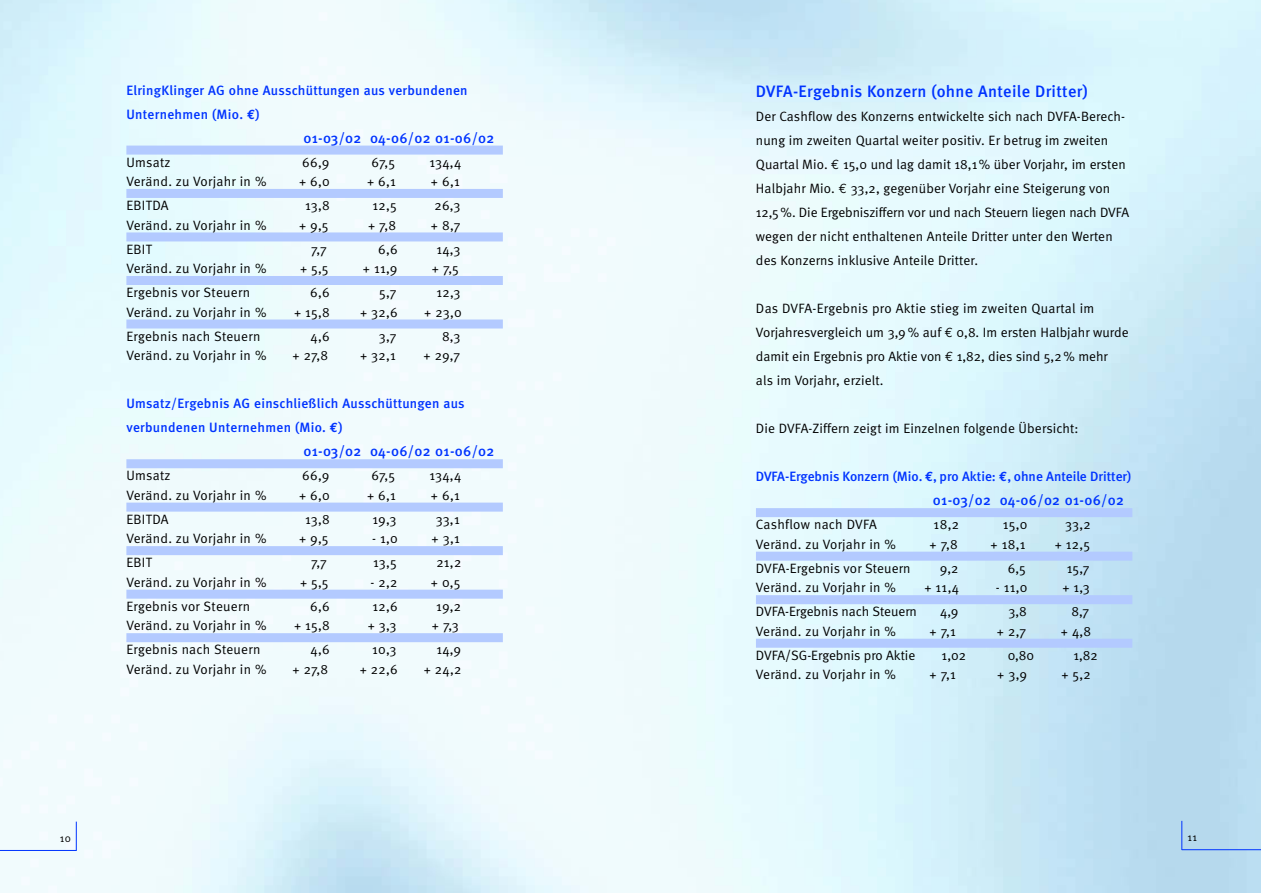
<style>
.page{position:relative;width:1262px;height:893px;background:#fff}
.page>*{position:absolute;margin:0;border:0;box-sizing:border-box;transform-origin:0 0}
.t1{font:500 16.5px "Meta";letter-spacing:.02em;color:#03f}
.t2{font:500 14.25px "Meta";letter-spacing:.01em;color:#03f}
.t3{font:13.5px/24px "Meta Normal";letter-spacing:.01em;color:#000}
.t4{font:500 13.5px/24px "Meta";letter-spacing:.015em;color:#03f}
.t5{font:10.8px "Meta Normal";color:#000}
.s1{font-family:"Euro Mono";font-weight:700}
.s2{font-family:"Euro Mono"}
</style>
<div class="page">
<div style="left:756px;top:508px;width:376px;height:9px;background:#b3caff"></div>
<div style="left:756px;top:551px;width:376px;height:9px;background:#b3caff"></div>
<div style="left:756px;top:595px;width:376px;height:9px;background:#b3caff"></div>
<div style="left:756px;top:638px;width:376px;height:9px;background:#b3caff"></div>
<hr style="left:1181px;top:849px;width:79px;height:1px;background:#03f">
<svg style="left:1181px;top:820px;width:1px;height:29px"></svg>
<div style="left:126px;top:146px;width:377px;height:8px;background:#b3caff"></div>
<div style="left:126px;top:189px;width:377px;height:9px;background:#b3caff"></div>
<div style="left:126px;top:232px;width:377px;height:9px;background:#b3caff"></div>
<div style="left:126px;top:276px;width:377px;height:9px;background:#b3caff"></div>
<div style="left:126px;top:319px;width:377px;height:9px;background:#b3caff"></div>
<div style="left:126px;top:459px;width:377px;height:9px;background:#b3caff"></div>
<div style="left:126px;top:502px;width:377px;height:9px;background:#b3caff"></div>
<div style="left:126px;top:546px;width:377px;height:9px;background:#b3caff"></div>
<div style="left:126px;top:589px;width:377px;height:9px;background:#b3caff"></div>
<div style="left:126px;top:633px;width:377px;height:9px;background:#b3caff"></div>
<hr style="left:1px;top:850px;width:76px;height:1px;background:#03f">
<svg style="left:76px;top:821px;width:1px;height:29px"></svg>
<p class="t4" style="left:126px;top:79px;width:343px">ElringKlinger AG ohne Ausschüttungen aus verbundenen<br>Unternehmen (Mio. <span class="s1">€</span>)</p>
<p class="t2" style="left:303px;top:132px;width:192px">01-03/02 04-06/02 01-06/02</p>
<p class="t3" style="left:126px;top:151px;width:46px">Umsatz</p>
<p class="t3" style="left:302px;top:151px;width:29px">66,9</p>
<p class="t3" style="left:371px;top:151px;width:25px">67,5</p>
<p class="t3" style="left:429px;top:151px;width:33px">134,4</p>
<p class="t3" style="left:126px;top:170px;width:142px">Veränd. zu Vorjahr in %</p>
<p class="t3" style="left:299px;top:170px;width:32px">+ 6,0</p>
<p class="t3" style="left:367px;top:170px;width:30px">+ 6,1</p>
<p class="t3" style="left:431px;top:170px;width:30px">+ 6,1</p>
<p class="t3" style="left:126px;top:194px;width:44px">EBITDA</p>
<p class="t3" style="left:305px;top:194px;width:26px">13,8</p>
<p class="t3" style="left:372px;top:194px;width:26px">12,5</p>
<p class="t3" style="left:434px;top:194px;width:27px">26,3</p>
<p class="t3" style="left:126px;top:214px;width:142px">Veränd. zu Vorjahr in %</p>
<p class="t3" style="left:299px;top:214px;width:31px">+ 9,5</p>
<p class="t3" style="left:368px;top:214px;width:30px">+ 7,8</p>
<p class="t3" style="left:431px;top:214px;width:31px">+ 8,7</p>
<p class="t3" style="left:126px;top:238px;width:27px">EBIT</p>
<p class="t3" style="left:311px;top:238px;width:17px">7,7</p>
<p class="t3" style="left:378px;top:238px;width:21px">6,6</p>
<p class="t3" style="left:436px;top:238px;width:25px">14,3</p>
<p class="t3" style="left:126px;top:257px;width:142px">Veränd. zu Vorjahr in %</p>
<p class="t3" style="left:300px;top:257px;width:30px">+ 5,5</p>
<p class="t3" style="left:363px;top:257px;width:36px">+ 11,9</p>
<p class="t3" style="left:432px;top:257px;width:28px">+ 7,5</p>
<p class="t3" style="left:126px;top:281px;width:125px">Ergebnis vor Steuern</p>
<p class="t3" style="left:310px;top:281px;width:21px">6,6</p>
<p class="t3" style="left:379px;top:281px;width:19px">5,7</p>
<p class="t3" style="left:436px;top:281px;width:26px">12,3</p>
<p class="t3" style="left:126px;top:301px;width:142px">Veränd. zu Vorjahr in %</p>
<p class="t3" style="left:294px;top:301px;width:37px">+ 15,8</p>
<p class="t3" style="left:360px;top:301px;width:39px">+ 32,6</p>
<p class="t3" style="left:424px;top:301px;width:39px">+ 23,0</p>
<p class="t3" style="left:126px;top:325px;width:135px">Ergebnis nach Steuern</p>
<p class="t3" style="left:310px;top:325px;width:21px">4,6</p>
<p class="t3" style="left:379px;top:325px;width:19px">3,7</p>
<p class="t3" style="left:442px;top:325px;width:20px">8,3</p>
<p class="t3" style="left:126px;top:344px;width:142px">Veränd. zu Vorjahr in %</p>
<p class="t3" style="left:292px;top:344px;width:37px">+ 27,8</p>
<p class="t3" style="left:360px;top:344px;width:37px">+ 32,1</p>
<p class="t3" style="left:423px;top:344px;width:38px">+ 29,7</p>
<p class="t4" style="left:126px;top:392px;width:340px">Umsatz/Ergebnis AG einschließlich Ausschüttungen aus verbundenen Unternehmen (Mio. <span class="s1">€</span>)</p>
<p class="t2" style="left:303px;top:446px;width:192px">01-03/02 04-06/02 01-06/02</p>
<p class="t3" style="left:126px;top:464px;width:46px">Umsatz</p>
<p class="t3" style="left:302px;top:464px;width:29px">66,9</p>
<p class="t3" style="left:371px;top:464px;width:25px">67,5</p>
<p class="t3" style="left:429px;top:464px;width:33px">134,4</p>
<p class="t3" style="left:126px;top:484px;width:142px">Veränd. zu Vorjahr in %</p>
<p class="t3" style="left:299px;top:484px;width:32px">+ 6,0</p>
<p class="t3" style="left:367px;top:484px;width:30px">+ 6,1</p>
<p class="t3" style="left:431px;top:484px;width:30px">+ 6,1</p>
<p class="t3" style="left:126px;top:508px;width:44px">EBITDA</p>
<p class="t3" style="left:305px;top:508px;width:26px">13,8</p>
<p class="t3" style="left:372px;top:508px;width:26px">19,3</p>
<p class="t3" style="left:436px;top:508px;width:26px">33,1</p>
<p class="t3" style="left:126px;top:527px;width:142px">Veränd. zu Vorjahr in %</p>
<p class="t3" style="left:299px;top:527px;width:31px">+ 9,5</p>
<p class="t3" style="left:372px;top:527px;width:27px">- 1,0</p>
<p class="t3" style="left:431px;top:527px;width:30px">+ 3,1</p>
<p class="t3" style="left:126px;top:551px;width:27px">EBIT</p>
<p class="t3" style="left:311px;top:551px;width:17px">7,7</p>
<p class="t3" style="left:373px;top:551px;width:25px">13,5</p>
<p class="t3" style="left:436px;top:551px;width:26px">21,2</p>
<p class="t3" style="left:126px;top:571px;width:142px">Veränd. zu Vorjahr in %</p>
<p class="t3" style="left:300px;top:571px;width:30px">+ 5,5</p>
<p class="t3" style="left:370px;top:571px;width:28px">- 2,2</p>
<p class="t3" style="left:431px;top:571px;width:31px">+ 0,5</p>
<p class="t3" style="left:126px;top:595px;width:125px">Ergebnis vor Steuern</p>
<p class="t3" style="left:310px;top:595px;width:21px">6,6</p>
<p class="t3" style="left:372px;top:595px;width:27px">12,6</p>
<p class="t3" style="left:436px;top:595px;width:27px">19,2</p>
<p class="t3" style="left:126px;top:614px;width:142px">Veränd. zu Vorjahr in %</p>
<p class="t3" style="left:294px;top:614px;width:37px">+ 15,8</p>
<p class="t3" style="left:368px;top:614px;width:30px">+ 3,3</p>
<p class="t3" style="left:432px;top:614px;width:28px">+ 7,3</p>
<p class="t3" style="left:126px;top:638px;width:135px">Ergebnis nach Steuern</p>
<p class="t3" style="left:310px;top:638px;width:21px">4,6</p>
<p class="t3" style="left:372px;top:638px;width:26px">10,3</p>
<p class="t3" style="left:436px;top:638px;width:26px">14,9</p>
<p class="t3" style="left:126px;top:658px;width:142px">Veränd. zu Vorjahr in %</p>
<p class="t3" style="left:292px;top:658px;width:37px">+ 27,8</p>
<p class="t3" style="left:360px;top:658px;width:39px">+ 22,6</p>
<p class="t3" style="left:424px;top:658px;width:39px">+ 24,2</p>
<p class="t5" style="left:60px;top:834px;width:13px">10</p>
<p class="t1" style="left:756px;top:85px;width:333px">DVFA-Ergebnis Konzern (ohne Anteile Dritter)</p>
<p class="t3" style="left:756px;top:105px;width:374px">Der Cashflow des Konzerns entwickelte sich nach DVFA-Berech&shy;nung im zweiten Quartal weiter positiv. Er betrug im zweiten Quartal Mio. <span class="s2">€</span> 15,0 und lag damit 18,1% über Vorjahr, im ersten Halbjahr Mio. <span class="s2">€</span> 33,2, gegenüber Vorjahr eine Steigerung von 12,5 %. Die Ergebnisziffern vor und nach Steuern liegen nach DVFA wegen der nicht enthaltenen Anteile Dritter unter den Werten des Konzerns inklusive Anteile Dritter.</p>
<p class="t3" style="left:756px;top:297px;width:374px">Das DVFA-Ergebnis pro Aktie stieg im zweiten Quartal im Vorjahresvergleich um 3,9 % auf <span class="s2">€</span> 0,8. Im ersten Halbjahr wurde damit ein Ergebnis pro Aktie von <span class="s2">€</span> 1,82, dies sind 5,2 % mehr<br>als im Vorjahr, erzielt.</p>
<p class="t3" style="left:756px;top:417px;width:324px">Die DVFA-Ziffern zeigt im Einzelnen folgende Übersicht:</p>
<p class="t4" style="left:756px;top:465px;width:377px">DVFA-Ergebnis Konzern (Mio. <span class="s1">€</span>, pro Aktie: <span class="s1">€</span>, ohne Anteile Dritter)</p>
<p class="t2" style="left:933px;top:494px;width:192px">01-03/02 04-06/02 01-06/02</p>
<p class="t3" style="left:756px;top:513px;width:122px">Cashflow nach DVFA</p>
<p class="t3" style="left:933px;top:513px;width:27px">18,2</p>
<p class="t3" style="left:1002px;top:513px;width:26px">15,0</p>
<p class="t3" style="left:1065px;top:513px;width:27px">33,2</p>
<p class="t3" style="left:756px;top:533px;width:142px">Veränd. zu Vorjahr in %</p>
<p class="t3" style="left:929px;top:533px;width:30px">+ 7,8</p>
<p class="t3" style="left:990px;top:533px;width:36px">+ 18,1</p>
<p class="t3" style="left:1054px;top:533px;width:37px">+ 12,5</p>
<p class="t3" style="left:756px;top:557px;width:156px">DVFA-Ergebnis vor Steuern</p>
<p class="t3" style="left:939px;top:557px;width:20px">9,2</p>
<p class="t3" style="left:1007px;top:557px;width:20px">6,5</p>
<p class="t3" style="left:1066px;top:557px;width:24px">15,7</p>
<p class="t3" style="left:756px;top:576px;width:142px">Veränd. zu Vorjahr in %</p>
<p class="t3" style="left:924px;top:576px;width:36px">+ 11,4</p>
<p class="t3" style="left:995px;top:576px;width:33px">- 11,0</p>
<p class="t3" style="left:1062px;top:576px;width:29px">+ 1,3</p>
<p class="t3" style="left:756px;top:600px;width:162px">DVFA-Ergebnis nach Steuern</p>
<p class="t3" style="left:940px;top:600px;width:20px">4,9</p>
<p class="t3" style="left:1008px;top:600px;width:20px">3,8</p>
<p class="t3" style="left:1071px;top:600px;width:19px">8,7</p>
<p class="t3" style="left:756px;top:620px;width:142px">Veränd. zu Vorjahr in %</p>
<p class="t3" style="left:929px;top:620px;width:28px">+ 7,1</p>
<p class="t3" style="left:997px;top:620px;width:31px">+ 2,7</p>
<p class="t3" style="left:1060px;top:620px;width:32px">+ 4,8</p>
<p class="t3" style="left:756px;top:644px;width:161px">DVFA/SG-Ergebnis pro Aktie</p>
<p class="t3" style="left:941px;top:644px;width:26px">1,02</p>
<p class="t3" style="left:1007px;top:644px;width:28px">0,80</p>
<p class="t3" style="left:1073px;top:644px;width:26px">1,82</p>
<p class="t3" style="left:756px;top:663px;width:142px">Veränd. zu Vorjahr in %</p>
<p class="t3" style="left:929px;top:663px;width:28px">+ 7,1</p>
<p class="t3" style="left:997px;top:663px;width:31px">+ 3,9</p>
<p class="t3" style="left:1061px;top:663px;width:31px">+ 5,2</p>
<p class="t5" style="left:1187px;top:833px;width:11px">11</p>
</div>
